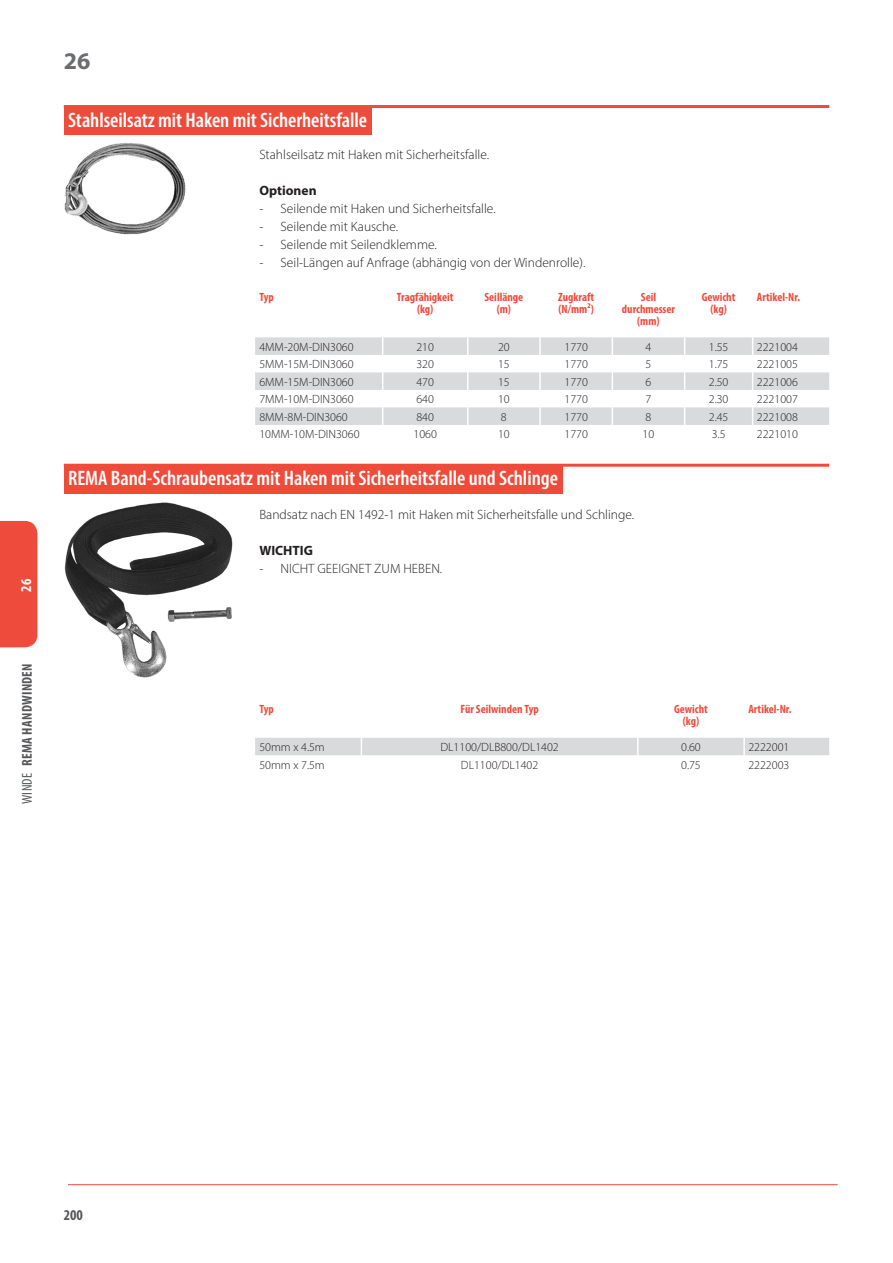
<style>
.page{position:relative;width:893px;height:1263px;background:#fff}
.page>*{position:absolute;margin:0;border:0;box-sizing:border-box;transform-origin:0 0}
.t1{font:700 24px "Myriad Pro";color:#6c6d70}
.artikelgroep{font:600 condensed 21px "Myriad Pro";color:#fff}
.t2{font:700 condensed 15px "Myriad Pro";color:#57585a}
.t3{font:700 condensed 15px "Myriad Pro";color:#fff}
.t4{font:700 condensed 14.25px "Myriad Pro";letter-spacing:.02em;color:#57585a}
.artgr_omschrijving{font:300 13.5px "Myriad Pro";color:#231f20}
.artgr_levering_h{font:700 13.5px "Myriad Pro";color:#231f20}
.cell_c{font:300 12px "Myriad Pro";color:#231f20}
.cell_l{font:300 12px "Myriad Pro";color:#231f20}
.cell_c_h{font:700 condensed 12px "Myriad Pro";color:#ef4b3d}
.cell_artnr{font:300 12px "Myriad Pro";color:#231f20}
.cell_artnr_h{font:700 condensed 12px "Myriad Pro";letter-spacing:-.005em;color:#ef4b3d}
.cell_l_h{font:700 condensed 12px "Myriad Pro";color:#ef4b3d}
.s1{font-weight:400}
</style>
<div class="page">
<hr style="left:68px;top:1184px;width:770px;height:1px;background:#ef4b3d">
<div style="left:0;top:521px;width:37px;height:126px;background:#ef4b3d"></div>
<hr style="left:64px;top:105px;width:765px;height:3px;background:#ef4b3a">
<div style="left:64px;top:107px;width:307px;height:28px;background:#ef4b3a"></div>
<svg style="left:255px;top:337px;width:574px;height:88px;fill:#d9dadc"></svg>
<svg style="left:382px;top:337px;width:1px;height:88px"></svg>
<svg style="left:467px;top:337px;width:1px;height:88px"></svg>
<svg style="left:539px;top:337px;width:2px;height:88px"></svg>
<svg style="left:612px;top:337px;width:1px;height:88px"></svg>
<svg style="left:684px;top:337px;width:1px;height:88px"></svg>
<svg style="left:752px;top:337px;width:1px;height:88px"></svg>
<hr style="left:64px;top:464px;width:765px;height:3px;background:#ef4b3a">
<div style="left:64px;top:465px;width:498px;height:29px;background:#ef4b3a"></div>
<div style="left:255px;top:738px;width:574px;height:17px;background:#d9dadc"></div>
<img style="left:64px;top:143px;width:122px;height:92px">
<img style="left:64px;top:502px;width:169px;height:176px">
<p class="t3" style="left:17px;top:592px;width:14px;rotate:-90deg">26</p>
<p class="t4" style="left:18px;top:804px;width:142px;rotate:-90deg"><span class="s1">Winde</span> REMA Handwinden</p>
<h1 class="t1" style="left:64px;top:45px;width:28px">26</h1>
<p class="artikelgroep" style="left:68px;top:107px;width:301px">Stahlseilsatz mit Haken mit Sicherheitsfalle</p>
<p class="artgr_omschrijving" style="left:259px;top:146px;width:231px">Stahlseilsatz mit Haken mit Sicherheitsfalle.</p>
<p class="artgr_levering_h" style="left:259px;top:182px;width:59px">Optionen</p>
<p class="artgr_omschrijving" style="left:259px;top:200px;width:238px">- Seilende mit Haken und Sicherheitsfalle.</p>
<p class="artgr_omschrijving" style="left:259px;top:218px;width:140px">- Seilende mit Kausche.</p>
<p class="artgr_omschrijving" style="left:259px;top:236px;width:179px">- Seilende mit Seilendklemme.</p>
<p class="artgr_omschrijving" style="left:259px;top:254px;width:327px">- Seil-Längen auf Anfrage (abhängig von der Windenrolle).</p>
<p class="cell_l_h" style="left:259px;top:289px;width:16px">Typ</p>
<p class="cell_c_h" style="left:397px;top:289px;width:58px">Tragfähigkeit</p>
<p class="cell_c_h" style="left:417px;top:301px;width:18px">(kg)</p>
<p class="cell_c_h" style="left:558px;top:289px;width:38px">Zugkraft</p>
<p class="cell_c_h" style="left:558px;top:301px;width:37px">(N/mm²)</p>
<p class="cell_c_h" style="left:484px;top:289px;width:40px">Seillänge</p>
<p class="cell_c_h" style="left:497px;top:301px;width:16px">(m)</p>
<p class="cell_c_h" style="left:641px;top:289px;width:17px">Seil</p>
<p class="cell_c_h" style="left:622px;top:301px;width:55px">durchmesser</p>
<p class="cell_c_h" style="left:637px;top:313px;width:24px">(mm)</p>
<p class="cell_c_h" style="left:702px;top:289px;width:35px">Gewicht</p>
<p class="cell_c_h" style="left:710px;top:301px;width:18px">(kg)</p>
<p class="cell_artnr_h" style="left:757px;top:289px;width:45px">Artikel-Nr.</p>
<p class="cell_l" style="left:259px;top:339px;width:96px">4MM-20M-DIN3060</p>
<p class="cell_c" style="left:416px;top:339px;width:19px">210</p>
<p class="cell_c" style="left:498px;top:339px;width:13px">20</p>
<p class="cell_c" style="left:564px;top:339px;width:25px">1770</p>
<p class="cell_c" style="left:645px;top:339px;width:7px">4</p>
<p class="cell_c" style="left:709px;top:339px;width:21px">1.55</p>
<p class="cell_artnr" style="left:757px;top:339px;width:42px">2221004</p>
<p class="cell_l" style="left:259px;top:357px;width:96px">5MM-15M-DIN3060</p>
<p class="cell_c" style="left:416px;top:357px;width:19px">320</p>
<p class="cell_c" style="left:498px;top:357px;width:13px">15</p>
<p class="cell_c" style="left:564px;top:357px;width:25px">1770</p>
<p class="cell_c" style="left:645px;top:357px;width:7px">5</p>
<p class="cell_c" style="left:709px;top:357px;width:21px">1.75</p>
<p class="cell_artnr" style="left:757px;top:357px;width:42px">2221005</p>
<p class="cell_l" style="left:259px;top:374px;width:96px">6MM-15M-DIN3060</p>
<p class="cell_c" style="left:416px;top:374px;width:19px">470</p>
<p class="cell_c" style="left:498px;top:374px;width:13px">15</p>
<p class="cell_c" style="left:564px;top:374px;width:25px">1770</p>
<p class="cell_c" style="left:645px;top:374px;width:7px">6</p>
<p class="cell_c" style="left:709px;top:374px;width:21px">2.50</p>
<p class="cell_artnr" style="left:757px;top:374px;width:42px">2221006</p>
<p class="cell_l" style="left:259px;top:392px;width:96px">7MM-10M-DIN3060</p>
<p class="cell_c" style="left:416px;top:392px;width:19px">640</p>
<p class="cell_c" style="left:498px;top:392px;width:13px">10</p>
<p class="cell_c" style="left:564px;top:392px;width:25px">1770</p>
<p class="cell_c" style="left:645px;top:392px;width:7px">7</p>
<p class="cell_c" style="left:709px;top:392px;width:21px">2.30</p>
<p class="cell_artnr" style="left:757px;top:392px;width:42px">2221007</p>
<p class="cell_l" style="left:259px;top:409px;width:90px">8MM-8M-DIN3060</p>
<p class="cell_c" style="left:416px;top:409px;width:19px">840</p>
<p class="cell_c" style="left:501px;top:409px;width:7px">8</p>
<p class="cell_c" style="left:564px;top:409px;width:25px">1770</p>
<p class="cell_c" style="left:645px;top:409px;width:7px">8</p>
<p class="cell_c" style="left:709px;top:409px;width:21px">2.45</p>
<p class="cell_artnr" style="left:757px;top:409px;width:42px">2221008</p>
<p class="cell_l" style="left:259px;top:427px;width:102px">10MM-10M-DIN3060</p>
<p class="cell_c" style="left:413px;top:427px;width:25px">1060</p>
<p class="cell_c" style="left:498px;top:427px;width:13px">10</p>
<p class="cell_c" style="left:564px;top:427px;width:25px">1770</p>
<p class="cell_c" style="left:643px;top:427px;width:13px">10</p>
<p class="cell_c" style="left:712px;top:427px;width:15px">3.5</p>
<p class="cell_artnr" style="left:757px;top:427px;width:42px">2221010</p>
<p class="artikelgroep" style="left:68px;top:465px;width:491px">REMA Band-Schraubensatz mit Haken mit Sicherheitsfalle und Schlinge</p>
<p class="artgr_omschrijving" style="left:259px;top:506px;width:376px">Bandsatz nach EN 1492-1 mit Haken mit Sicherheitsfalle und Schlinge.</p>
<p class="artgr_levering_h" style="left:259px;top:542px;width:55px">WICHTIG</p>
<p class="artgr_omschrijving" style="left:259px;top:560px;width:184px">- NICHT GEEIGNET ZUM HEBEN.</p>
<p class="cell_l_h" style="left:259px;top:701px;width:16px">Typ</p>
<p class="cell_c_h" style="left:460px;top:701px;width:80px">Für Seilwinden Typ</p>
<p class="cell_c_h" style="left:674px;top:701px;width:35px">Gewicht</p>
<p class="cell_c_h" style="left:683px;top:713px;width:18px">(kg)</p>
<p class="cell_artnr_h" style="left:748px;top:701px;width:45px">Artikel-Nr.</p>
<p class="cell_l" style="left:259px;top:740px;width:67px">50mm x 4.5m</p>
<p class="cell_c" style="left:440px;top:740px;width:120px">DL1100/DLB800/DL1402</p>
<p class="cell_c" style="left:681px;top:740px;width:21px">0.60</p>
<p class="cell_artnr" style="left:748px;top:740px;width:42px">2222001</p>
<p class="cell_l" style="left:259px;top:757px;width:67px">50mm x 7.5m</p>
<p class="cell_c" style="left:461px;top:757px;width:79px">DL1100/DL1402</p>
<p class="cell_c" style="left:681px;top:757px;width:21px">0.75</p>
<p class="cell_artnr" style="left:748px;top:757px;width:42px">2222003</p>
<p class="t2" style="left:64px;top:1205px;width:21px">200</p>
</div>
